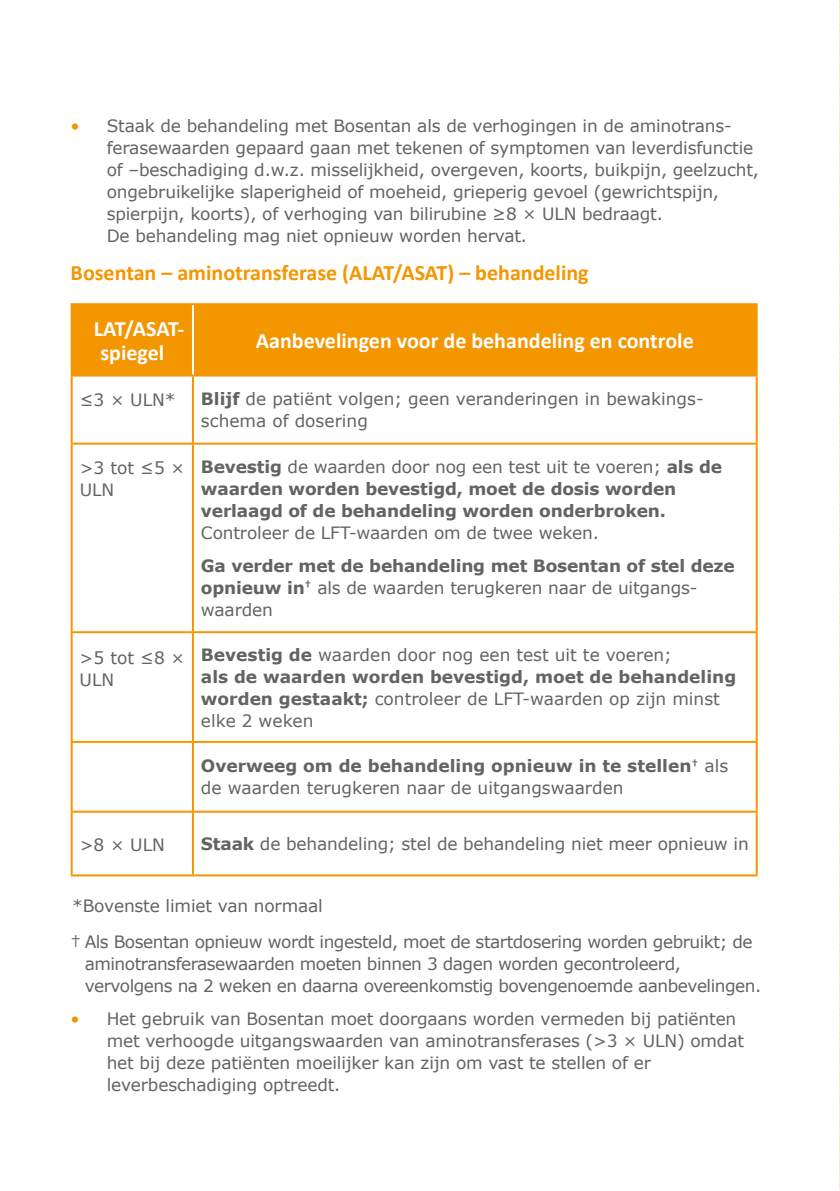
<style>
.page{position:relative;width:840px;height:1191px;background:#fff}
.page>*{position:absolute;margin:0;border:0;box-sizing:border-box;transform-origin:0 0}
.t1{font:700 22px/24px "Calibri";color:#fff;text-align:center}
.t2{font:700 22px "Calibri";color:#f49600}
.t3{font:17px/22px "Verdana";letter-spacing:-.01em;color:#646363}
.t4{font:700 17px/22px "Verdana";letter-spacing:-.01em;color:#646363}
.t5{font:17px/22px "Verdana";letter-spacing:-.03em;color:#646363}
.s1{color:#f49600}
.s2{font-weight:700}
.s3{font-weight:400}
</style>
<div class="page">
<div style="left:73px;top:305px;width:682px;height:69px;background:#f49600"></div>
<hr style="left:71px;top:303px;width:122px;height:2px;background:#f49600">
<hr style="left:71px;top:305px;width:2px;height:69px;background:#f49600">
<hr style="left:193px;top:303px;width:564px;height:2px;background:#f49600">
<hr style="left:755px;top:305px;width:2px;height:69px;background:#f49600">
<hr style="left:71px;top:374px;width:122px;height:2px;background:#f49600">
<hr style="left:71px;top:376px;width:2px;height:66px;background:#f49600">
<hr style="left:193px;top:374px;width:564px;height:2px;background:#f49600">
<hr style="left:192px;top:376px;width:2px;height:66px;background:#f49600">
<hr style="left:755px;top:376px;width:2px;height:66px;background:#f49600">
<hr style="left:71px;top:442px;width:122px;height:2px;background:#f49600">
<hr style="left:71px;top:444px;width:2px;height:187px;background:#f49600">
<hr style="left:193px;top:442px;width:564px;height:2px;background:#f49600">
<hr style="left:192px;top:444px;width:2px;height:187px;background:#f49600">
<hr style="left:755px;top:444px;width:2px;height:187px;background:#f49600">
<hr style="left:71px;top:631px;width:122px;height:2px;background:#f49600">
<hr style="left:71px;top:633px;width:2px;height:108px;background:#f49600">
<hr style="left:193px;top:631px;width:564px;height:2px;background:#f49600">
<hr style="left:192px;top:633px;width:2px;height:108px;background:#f49600">
<hr style="left:755px;top:633px;width:2px;height:108px;background:#f49600">
<hr style="left:71px;top:741px;width:122px;height:2px;background:#f49600">
<hr style="left:71px;top:743px;width:2px;height:67px;background:#f49600">
<hr style="left:193px;top:741px;width:564px;height:2px;background:#f49600">
<hr style="left:192px;top:743px;width:2px;height:67px;background:#f49600">
<hr style="left:755px;top:743px;width:2px;height:67px;background:#f49600">
<hr style="left:71px;top:810px;width:122px;height:2px;background:#f49600">
<hr style="left:71px;top:812px;width:2px;height:62px;background:#f49600">
<hr style="left:193px;top:810px;width:564px;height:2px;background:#f49600">
<hr style="left:192px;top:812px;width:2px;height:62px;background:#f49600">
<hr style="left:755px;top:812px;width:2px;height:62px;background:#f49600">
<hr style="left:71px;top:874px;width:122px;height:2px;background:#f49600">
<hr style="left:193px;top:874px;width:564px;height:2px;background:#f49600">
<hr style="left:192px;top:305px;width:2px;height:69px;background:#fff">
<svg style="left:839px;top:0;width:1px;height:1191px"></svg>
<p class="t3" style="left:107px;top:115px;width:653px;text-indent:-36px"><span class="s1">•</span> Staak de behandeling met Bosentan als de verhogingen in de aminotrans&shy;ferasewaarden gepaard gaan met tekenen of symptomen van leverdisfunctie of –beschadiging d.w.z. misselijkheid, overgeven, koorts, buikpijn, geelzucht, ongebruikelijke slaperigheid of moeheid, grieperig gevoel (gewrichtspijn, spierpijn, koorts), of verhoging van bilirubine ≥8 × ULN bedraagt.<br>De behandeling mag niet opnieuw worden hervat.</p>
<p class="t2" style="left:71px;top:259px;width:519px">Bosentan – aminotransferase (ALAT/ASAT) – behandeling</p>
<p class="t1" style="left:80px;top:316px;width:105px"><span class="s1">A</span>LAT/ASAT&shy;spiegel</p>
<p class="t1" style="left:256px;top:328px;width:439px">Aanbevelingen voor de behandeling en controle</p>
<p class="t3" style="left:80px;top:389px;width:98px">≤3 × ULN*</p>
<p class="t3" style="left:201px;top:388px;width:504px"><span class="s2">Blijf</span> de patiënt volgen; geen veranderingen in bewakings&shy;schema of dosering</p>
<p class="t3" style="left:80px;top:457px;width:107px">&gt;3 tot ≤5 ×<br>ULN</p>
<p class="t4" style="left:201px;top:456px;width:522px">Bevestig <span class="s3">de waarden door nog een test uit te voeren;</span> als de waarden worden bevestigd, moet de dosis worden verlaagd of de behandeling worden onderbroken.</p>
<p class="t3" style="left:201px;top:522px;width:399px">Controleer de LFT-waarden om de twee weken.</p>
<p class="t4" style="left:201px;top:555px;width:535px">Ga verder met de behandeling met Bosentan of stel deze opnieuw in<sup>†</sup> <span class="s3">als de waarden terugkeren naar de uitgangs&shy;waarden</span></p>
<p class="t3" style="left:80px;top:647px;width:107px">&gt;5 tot ≤8 ×<br>ULN</p>
<p class="t3" style="left:201px;top:643px;width:536px"><span class="s2">Bevestig de</span> waarden door nog een test uit te voeren;<br><span class="s2">als de waarden worden bevestigd, moet de behandeling worden gestaakt;</span> controleer de LFT-waarden op zijn minst elke 2 weken</p>
<p class="t3" style="left:201px;top:755px;width:528px"><span class="s2">Overweeg om de behandeling opnieuw in te stellen</span><sup>†</sup> als de waarden terugkeren naar de uitgangswaarden</p>
<p class="t3" style="left:80px;top:834px;width:87px">&gt;8 × ULN</p>
<p class="t3" style="left:201px;top:833px;width:549px"><span class="s2">Staak</span> de behandeling; stel de behandeling niet meer opnieuw in</p>
<p class="t3" style="left:72px;top:895px;width:252px">*Bovenste limiet van normaal</p>
<p class="t5" style="left:85px;top:931px;width:677px;text-indent:-14px">† Als Bosentan opnieuw wordt ingesteld, moet de startdosering worden gebruikt; de aminotransferasewaarden moeten binnen 3 dagen worden gecontroleerd, vervolgens na 2 weken en daarna overeenkomstig bovengenoemde aanbevelingen.</p>
<p class="t3" style="left:107px;top:1008px;width:638px;text-indent:-36px"><span class="s1">•</span> Het gebruik van Bosentan moet doorgaans worden vermeden bij patiënten met verhoogde uitgangswaarden van aminotransferases (&gt;3 × ULN) omdat het bij deze patiënten moeilijker kan zijn om vast te stellen of er leverbeschadiging optreedt.</p>
</div>
